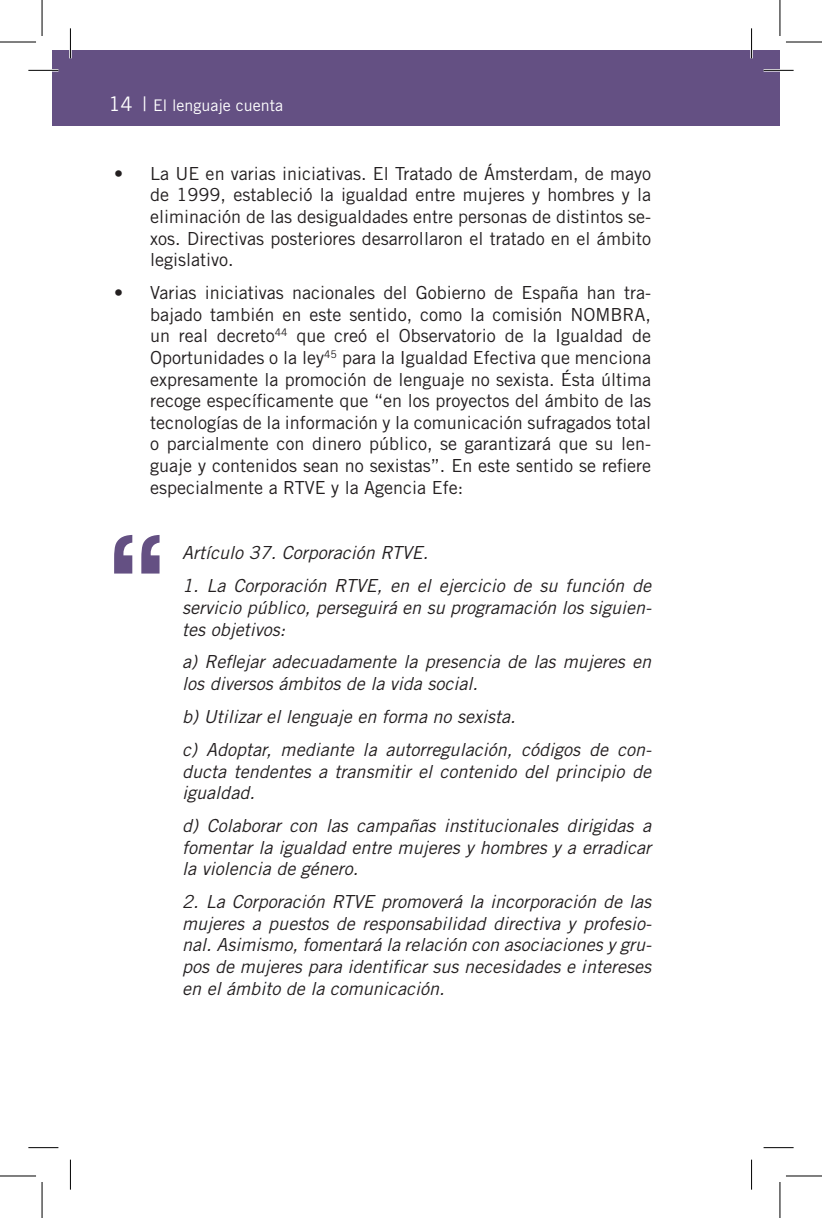
<style>
.page{position:relative;width:822px;height:1218px;background:#fff}
.page>*{position:absolute;margin:0;border:0;box-sizing:border-box;transform-origin:0 0}
.t1{font:18px/21.6px "Trade Gothic LT Std";color:#231f20;text-align:justify}
.t2{font:italic 18px/21.6px "Trade Gothic LT Std";color:#231f20;text-align:justify}
.t3{font:16px "Trade Gothic LT Std";color:#fff}
.s1{font-size:20px}
</style>
<div class="page">
<div style="left:52px;top:51px;width:727px;height:75px;background:#645083"></div>
<svg style="left:114px;top:535px;width:45px;height:38px"></svg>
<hr style="left:28px;top:69px;width:30px;height:3px;background:#fff">
<hr style="left:763px;top:69px;width:30px;height:3px;background:#fff">
<hr style="left:69px;top:28px;width:3px;height:30px;background:#fff">
<hr style="left:749px;top:28px;width:3px;height:30px;background:#fff">
<hr style="left:28px;top:70px;width:30px;height:1px;background:#000">
<hr style="left:763px;top:70px;width:30px;height:1px;background:#000">
<hr style="left:28px;top:1147px;width:30px;height:1px;background:#000">
<hr style="left:763px;top:1147px;width:30px;height:1px;background:#000">
<hr style="left:70px;top:28px;width:1px;height:30px;background:#000">
<hr style="left:70px;top:1160px;width:1px;height:30px;background:#000">
<hr style="left:750px;top:28px;width:1px;height:30px;background:#000">
<hr style="left:750px;top:1160px;width:1px;height:30px;background:#000">
<hr style="left:0;top:42px;width:36px;height:1px;background:#000">
<hr style="left:785px;top:42px;width:36px;height:1px;background:#000">
<hr style="left:0;top:1176px;width:36px;height:1px;background:#000">
<hr style="left:785px;top:1176px;width:36px;height:1px;background:#000">
<hr style="left:42px;top:0;width:1px;height:36px;background:#000">
<hr style="left:42px;top:1182px;width:1px;height:36px;background:#000">
<hr style="left:779px;top:0;width:1px;height:36px;background:#000">
<hr style="left:779px;top:1182px;width:1px;height:36px;background:#000">
<p class="t3" style="left:108px;top:95px;width:176px"><span class="s1">14 |</span> El lenguaje cuenta</p>
<p class="t1" style="left:150px;top:162px;width:502px;text-indent:-36px">• La UE en varias iniciativas. El Tratado de Ámsterdam, de mayo de 1999, estableció la igualdad entre mujeres y hombres y la eliminación de las desigualdades entre personas de distintos se&shy;xos. Directivas posteriores desarrollaron el tratado en el ámbito legislativo.</p>
<p class="t1" style="left:150px;top:282px;width:502px;text-indent:-36px">• Varias iniciativas nacionales del Gobierno de España han tra&shy;bajado también en este sentido, como la comisión NOMBRA, un real decreto<sup>44</sup> que creó el Observatorio de la Igualdad de Oportunidades o la ley<sup>45</sup> para la Igualdad Efectiva que menciona expresamente la promoción de lenguaje no sexista. Ésta última recoge específicamente que “en los proyectos del ámbito de las tecnologías de la información y la comunicación sufragados total o parcialmente con dinero público, se garantizará que su len&shy;guaje y contenidos sean no sexistas”. En este sentido se refiere especialmente a RTVE y la Agencia Efe:</p>
<p class="t2" style="left:182px;top:542px;width:247px">Artículo 37. Corporación RTVE.</p>
<p class="t2" style="left:182px;top:575px;width:470px">1. La Corporación RTVE, en el ejercicio de su función de servicio público, perseguirá en su programación los siguien&shy;tes objetivos:</p>
<p class="t2" style="left:182px;top:652px;width:470px">a) Reflejar adecuadamente la presencia de las mujeres en los diversos ámbitos de la vida social.</p>
<p class="t2" style="left:182px;top:700px;width:470px;line-height:33px">b) Utilizar el lenguaje en forma no sexista.<br>c) Adoptar, mediante la autorregulación, códigos de con-</p>
<p class="t2" style="left:182px;top:761px;width:470px">ducta tendentes a transmitir el contenido del principio de igualdad.</p>
<p class="t2" style="left:182px;top:815px;width:470px">d) Colaborar con las campañas institucionales dirigidas a fomentar la igualdad entre mujeres y hombres y a erradicar la violencia de género.</p>
<p class="t2" style="left:182px;top:891px;width:470px">2. La Corporación RTVE promoverá la incorporación de las mujeres a puestos de responsabilidad directiva y profesio&shy;nal. Asimismo, fomentará la relación con asociaciones y gru&shy;pos de mujeres para identificar sus necesidades e intereses en el ámbito de la comunicación.</p>
</div>
